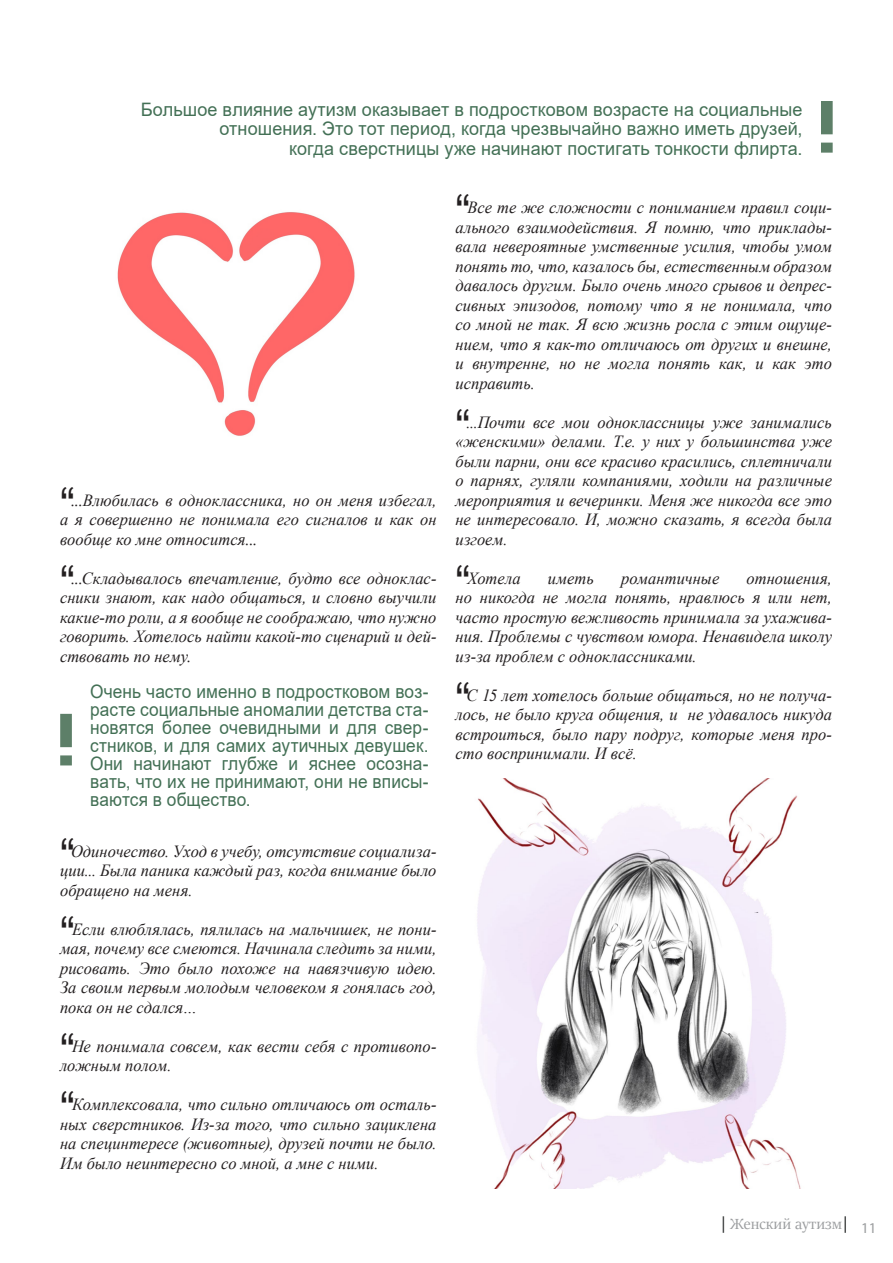
<style>
.page{position:relative;width:893px;height:1263px;background:#fff}
.page>*{position:absolute;margin:0;border:0;box-sizing:border-box;transform-origin:0 0}
.нет_пробела_перед_ти{font:900 72.6px "Roboto";color:#5d7f68}
.t1{font:46.35px "Arial";color:#231f20}
.t2{font:18.6px/18px "Arial";letter-spacing:.005em;color:#437055;text-align:justify;scale:.93 1}
.t3{font:18.6px/19.5px "Arial";letter-spacing:.005em;color:#437055;text-align:right}
.t4{font:italic 16.95px/19.5px "Times New Roman";color:#231f20;text-align:justify}
.t5{font:16.5px "Sitka Banner";color:#9a9c9e}
.s1{font-size:18.6px}
</style>
<div class="page">
<img style="left:117px;top:212px;width:238px;height:224px">
<img style="left:477px;top:778px;width:324px;height:410px">
<svg style="left:723px;top:1216px;width:1px;height:17px"></svg>
<svg style="left:844px;top:1216px;width:2px;height:17px"></svg>
<p class="t3" style="left:141px;top:99px;width:663px">Большое влияние аутизм оказывает в подростковом возрасте на социальные отношения. Это тот период, когда чрезвычайно важно иметь друзей,</p>
<p class="t3" style="left:289px;top:138px;width:515px">когда сверстницы уже начинают постигать тонкости флирта.</p>
<p class="нет_пробела_перед_ти" style="left:817px;top:75px;width:21px">!</p>
<p class="t1" style="left:60px;top:472px;width:16px">“</p>
<p class="t4" style="left:60px;top:490px;width:378px;text-indent:11px"><span class="s1">...</span>Влюбилась в одноклассника, но он меня избегал, а я совершенно не понимала его сигналов и как он вообще ко мне относится<span class="s1">...</span></p>
<p class="t1" style="left:60px;top:550px;width:16px">“</p>
<p class="t4" style="left:60px;top:568px;width:378px;text-indent:11px"><span class="s1">...</span>Складывалось впечатление, будто все одноклас&shy;сники знают, как надо общаться, и словно выучили какие-то роли, а я вообще не соображаю, что нужно говорить. Хотелось найти какой-то сценарий и дей&shy;ствовать по нему<span class="s1">.</span></p>
<p class="t2" style="left:90px;top:682px;width:365px">Очень часто именно в подростковом воз&shy;расте социальные аномалии детства ста&shy;новятся более очевидными и для свер&shy;стников, и для самих аутичных девушек.<br>Они начинают глубже и яснее осозна&shy;вать, что их не принимают, они не вписы&shy;ваются в общество.</p>
<p class="t1" style="left:60px;top:823px;width:16px">“</p>
<p class="нет_пробела_перед_ти" style="left:56px;top:688px;width:21px">!</p>
<p class="t4" style="left:60px;top:841px;width:378px;text-indent:11px">Одиночество. Уход в учебу, отсутствие социализа&shy;ции... Была паника каждый раз, когда внимание было обращено на меня.</p>
<p class="t1" style="left:60px;top:901px;width:16px">“</p>
<p class="t4" style="left:60px;top:919px;width:378px;text-indent:12px">Если влюблялась, пялилась на мальчишек, не пони&shy;мая, почему все смеются. Начинала следить за ними, рисовать. Это было похоже на навязчивую идею.<br>За своим первым молодым человеком я гонялась год, пока он не сдался…</p>
<p class="t1" style="left:60px;top:1018px;width:16px">“</p>
<p class="t4" style="left:60px;top:1036px;width:378px;text-indent:12px">Не понимала совсем, как вести себя с противопо&shy;ложным полом.</p>
<p class="t1" style="left:60px;top:1077px;width:16px">“</p>
<p class="t4" style="left:60px;top:1094px;width:378px;text-indent:12px">Комплексовала, что сильно отличаюсь от осталь&shy;ных сверстников. Из-за того, что сильно зациклена на специнтересе (животные), друзей почти не было.<br>Им было неинтересно со мной, а мне с ними.</p>
<p class="t1" style="left:455px;top:180px;width:16px">“</p>
<p class="t4" style="left:455px;top:197px;width:378px;text-indent:12px">Все те же сложности с пониманием правил соци&shy;ального взаимодействия. Я помню, что приклады&shy;вала невероятные умственные усилия, чтобы умом понять то, что, казалось бы, естественным образом давалось другим. Было очень много срывов и депрес&shy;сивных эпизодов, потому что я не понимала, что со мной не так. Я всю жизнь росла с этим ощуще&shy;нием, что я как-то отличаюсь от других и внешне, и внутренне, но не могла понять как, и как это исправить.</p>
<p class="t1" style="left:455px;top:394px;width:16px">“</p>
<p class="t4" style="left:455px;top:412px;width:378px;text-indent:11px">...Почти все мои одноклассницы уже занимались «женскими» делами. Т.е. у них у большинства уже были парни, они все красиво красились, сплетничали о парнях, гуляли компаниями, ходили на различные мероприятия и вечеринки. Меня же никогда все это не интересовало. И, можно сказать, я всегда была изгоем.</p>
<p class="t1" style="left:455px;top:550px;width:16px">“</p>
<p class="t4" style="left:468px;top:568px;width:54px">Хотела</p>
<p class="t4" style="left:548px;top:568px;width:47px">иметь</p>
<p class="t4" style="left:621px;top:568px;width:100px">романтичные</p>
<p class="t4" style="left:455px;top:568px;width:378px;text-indent:291px">отношения, но никогда не могла понять, нравлюсь я или нет, часто простую вежливость принимала за ухажива&shy;ния. Проблемы с чувством юмора. Ненавидела школу из-за проблем с одноклассниками.</p>
<p class="t1" style="left:455px;top:667px;width:16px">“</p>
<p class="t4" style="left:455px;top:685px;width:378px;text-indent:11px">С 15 лет хотелось больше общаться, но не получа&shy;лось, не было круга общения, и не удавалось никуда встроиться, было пару подруг, которые меня про-</p>
<p class="t4" style="left:455px;top:743px;width:183px">сто воспринимали. И всё.</p>
<p class="t5" style="left:730px;top:1212px;width:148px">Женский аутизм <sub>11</sub></p>
</div>
